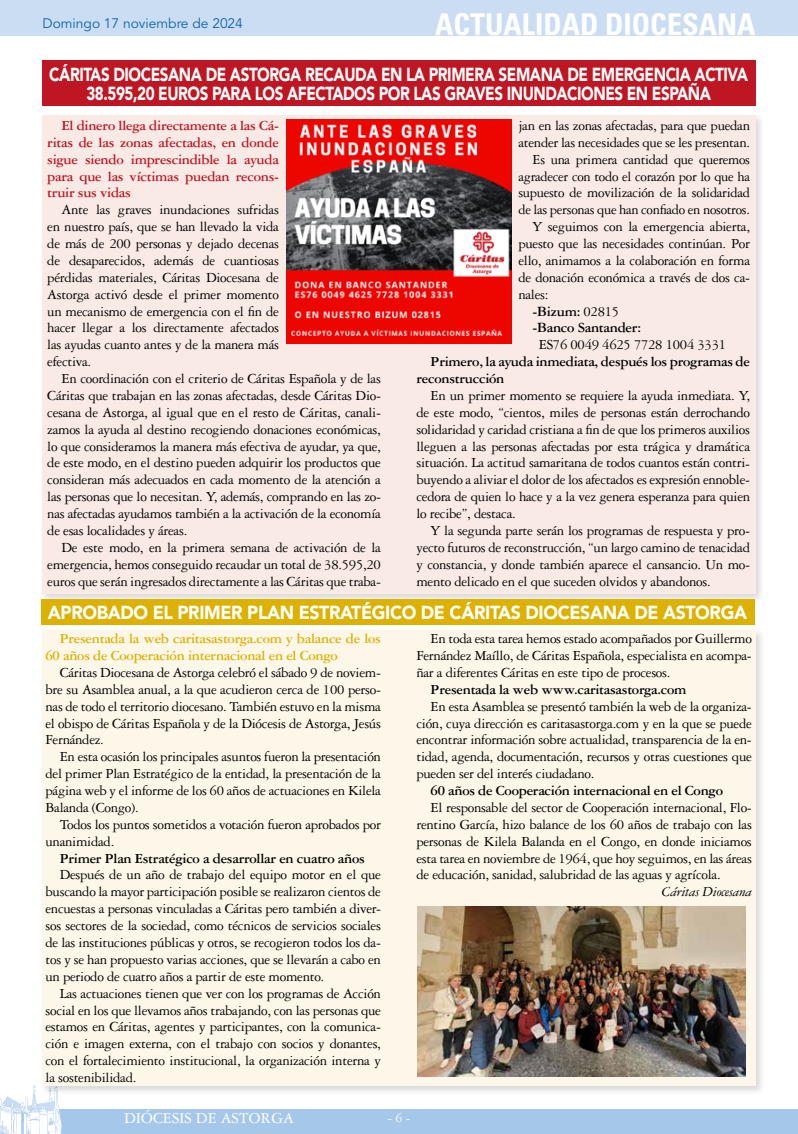
<style>
.page{position:relative;width:798px;height:1134px;background:#fff}
.page>*{position:absolute;margin:0;border:0;box-sizing:border-box;transform-origin:0 0}
.t1{font:700 condensed 30px "Univers LT Std";color:#fff}
.t2{font:900 18.75px/18.8px "Avenir LT Std";letter-spacing:-.03em;color:#fff;text-align:center;scale:.81 1}
.t3{font:900 18.75px "Avenir LT Std";letter-spacing:-.03em;color:#fff;scale:.94 1}
.t4{font:16.25px "Garamond 3 LT Std";color:#fff}
.t5{font:14.75px/16.9px "Garamond 3 LT Std";letter-spacing:-.02em;color:#000;text-align:justify}
.t6{font:700 14.75px/16.9px "Garamond 3 LT Std";letter-spacing:-.02em;color:#000}
.t7{font:700 14.75px/16.9px "Garamond 3 LT Std";letter-spacing:-.02em;color:#be1622;text-align:justify}
.t8{font:700 14.75px/16.9px "Garamond 3 LT Std";letter-spacing:-.02em;color:#dcb100}
.t9{font:italic 14.75px "Garamond 3 LT Std";letter-spacing:-.02em;color:#000}
.t10{font:13.75px "Avenir LT Std";color:#0c64af}
.t11{font:13.75px "Garamond 3 LT Std";color:#fff}
.s1{font-weight:400}
</style>
<div class="page">
<div style="left:0;top:1109px;width:797px;height:25px;background:#a5c7ea"></div>
<svg style="left:797px;top:1109px;width:1px;height:25px"></svg>
<svg style="left:0;top:1085px;width:62px;height:49px"></svg>
<div style="left:0;top:0;width:797px;height:35px;background:#cbddf3"></div>
<div style="left:40px;top:113px;width:725px;height:490px;background:#000;opacity:.15"></div>
<div style="left:42px;top:115px;width:713px;height:479px;background:#f9eae5"></div>
<div style="left:42px;top:60px;width:713px;height:46px;background:#be1622"></div>
<img style="left:286px;top:120px;width:225px;height:223px">
<div style="left:41px;top:600px;width:713px;height:25px;background:#dcb100"></div>
<div style="left:40px;top:628px;width:725px;height:468px;background:#000;opacity:.15"></div>
<div style="left:42px;top:630px;width:713px;height:456px;background:#fcf7e9"></div>
<img style="left:417px;top:906px;width:328px;height:171px">
<p class="t10" style="left:43px;top:16px;width:202px">Domingo 17 noviembre de 2024</p>
<h1 class="t1" style="left:435px;top:6px;width:322px">ACTUALIDAD DIOCESANA</h1>
<p class="t2" style="left:49px;top:65px;width:864px">CÁRITAS DIOCESANA DE ASTORGA RECAUDA EN LA PRIMERA SEMANA DE EMERGENCIA ACTIVA<br>38.595,20 EUROS PARA LOS AFECTADOS POR LAS GRAVES INUNDACIONES EN ESPAÑA</p>
<p class="t7" style="left:47px;top:117px;width:233px;text-indent:14px">El dinero llega directamente a las Cá&shy;ritas de las zonas afectadas, en donde sigue siendo imprescindible la ayuda para que las víctimas puedan recons&shy;truir sus vidas</p>
<p class="t5" style="left:47px;top:202px;width:233px;text-indent:14px">Ante las graves inundaciones sufridas en nuestro país, que se han llevado la vida de más de 200 personas y dejado decenas de desaparecidos, además de cuantiosas pérdidas materiales, Cáritas Diocesana de Astorga activó desde el primer momento un mecanismo de emergencia con el fin de hacer llegar a los directamente afectados las ayudas cuanto antes y de la manera más efectiva.</p>
<p class="t5" style="left:47px;top:370px;width:335px;text-indent:14px">En coordinación con el criterio de Cáritas Española y de las Cáritas que trabajan en las zonas afectadas, desde Cáritas Dio&shy;cesana de Astorga, al igual que en el resto de Cáritas, canali&shy;zamos la ayuda al destino recogiendo donaciones económicas, lo que consideramos la manera más efectiva de ayudar, ya que, de este modo, en el destino pueden adquirir los productos que consideran más adecuados en cada momento de la atención a las personas que lo necesitan. Y, además, comprando en las zo&shy;nas afectadas ayudamos también a la activación de la economía de esas localidades y áreas.</p>
<p class="t5" style="left:47px;top:539px;width:335px;text-indent:14px">De este modo, en la primera semana de activación de la emergencia, hemos conseguido recaudar un total de 38.595,20 euros que serán ingresados directamente a las Cáritas que traba-</p>
<p class="t5" style="left:518px;top:117px;width:233px">jan en las zonas afectadas, para que puedan</p>
<p class="t5" style="left:518px;top:134px;width:233px">atender las necesidades que se les presentan.</p>
<p class="t5" style="left:532px;top:151px;width:219px">Es una primera cantidad que queremos</p>
<p class="t5" style="left:518px;top:168px;width:233px">agradecer con todo el corazón por lo que ha</p>
<p class="t5" style="left:518px;top:185px;width:233px">supuesto de movilización de la solidaridad</p>
<p class="t5" style="left:518px;top:202px;width:233px">de las personas que han confiado en nosotros.</p>
<p class="t5" style="left:532px;top:218px;width:219px">Y seguimos con la emergencia abierta,</p>
<p class="t5" style="left:518px;top:235px;width:233px">puesto que las necesidades continúan. Por</p>
<p class="t5" style="left:518px;top:252px;width:233px">ello, animamos a la colaboración en forma</p>
<p class="t5" style="left:518px;top:269px;width:233px">de donación económica a través de dos ca-</p>
<p class="t5" style="left:518px;top:286px;width:32px">nales:</p>
<p class="t6" style="left:532px;top:303px;width:88px">-Bizum: <span class="s1">02815</span></p>
<p class="t6" style="left:532px;top:320px;width:110px">-Banco Santander:</p>
<p class="t5" style="left:538px;top:337px;width:189px">ES76 0049 4625 7728 1004 3331</p>
<p class="t6" style="left:416px;top:353px;width:335px;text-indent:14px">Primero, la ayuda inmediata, después los programas de reconstrucción</p>
<p class="t5" style="left:416px;top:387px;width:335px;text-indent:14px">En un primer momento se requiere la ayuda inmediata. Y, de este modo, “cientos, miles de personas están derrochando solidaridad y caridad cristiana a fin de que los primeros auxilios lleguen a las personas afectadas por esta trágica y dramática situación. La actitud samaritana de todos cuantos están contri&shy;buyendo a aliviar el dolor de los afectados es expresión ennoble&shy;cedora de quien lo hace y a la vez genera esperanza para quien lo recibe”, destaca.</p>
<p class="t5" style="left:416px;top:522px;width:335px;text-indent:14px">Y la segunda parte serán los programas de respuesta y pro&shy;yecto futuros de reconstrucción, “un largo camino de tenacidad y constancia, y donde también aparece el cansancio. Un mo&shy;mento delicado en el que suceden olvidos y abandonos.</p>
<p class="t3" style="left:48px;top:601px;width:745px">APROBADO EL PRIMER PLAN ESTRATÉGICO DE CÁRITAS DIOCESANA DE ASTORGA</p>
<p class="t8" style="left:45px;top:630px;width:337px;text-indent:14px">Presentada la web caritasastorga.com y balance de los<br>60 años de Cooperación internacional en el Congo</p>
<p class="t5" style="left:45px;top:664px;width:337px;text-indent:14px">Cáritas Diocesana de Astorga celebró el sábado 9 de noviem&shy;bre su Asamblea anual, a la que acudieron cerca de 100 perso&shy;nas de todo el territorio diocesano. También estuvo en la misma el obispo de Cáritas Española y de la Diócesis de Astorga, Jesús Fernández.</p>
<p class="t5" style="left:45px;top:748px;width:337px;text-indent:14px">En esta ocasión los principales asuntos fueron la presentación del primer Plan Estratégico de la entidad, la presentación de la página web y el informe de los 60 años de actuaciones en Kilela Balanda (Congo).</p>
<p class="t5" style="left:45px;top:816px;width:337px;text-indent:14px">Todos los puntos sometidos a votación fueron aprobados por unanimidad.</p>
<p class="t6" style="left:60px;top:850px;width:306px">Primer Plan Estratégico a desarrollar en cuatro años</p>
<p class="t5" style="left:45px;top:867px;width:337px;text-indent:14px">Después de un año de trabajo del equipo motor en el que buscando la mayor participación posible se realizaron cientos de encuestas a personas vinculadas a Cáritas pero también a diver&shy;sos sectores de la sociedad, como técnicos de servicios sociales de las instituciones públicas y otros, se recogieron todos los da&shy;tos y se han propuesto varias acciones, que se llevarán a cabo en un periodo de cuatro años a partir de este momento.</p>
<p class="t5" style="left:45px;top:985px;width:337px;text-indent:14px">Las actuaciones tienen que ver con los programas de Acción social en los que llevamos años trabajando, con las personas que estamos en Cáritas, agentes y participantes, con la comunica&shy;ción e imagen externa, con el trabajo con socios y donantes, con el fortalecimiento institucional, la organización interna y la sostenibilidad.</p>
<p class="t5" style="left:416px;top:630px;width:337px;text-indent:14px">En toda esta tarea hemos estado acompañados por Guillermo Fernández Maíllo, de Cáritas Española, especialista en acompa&shy;ñar a diferentes Cáritas en este tipo de procesos.</p>
<p class="t6" style="left:430px;top:681px;width:257px">Presentada la web www.caritasastorga.com</p>
<p class="t5" style="left:416px;top:698px;width:337px;text-indent:14px">En esta Asamblea se presentó también la web de la organiza&shy;ción, cuya dirección es caritasastorga.com y en la que se puede encontrar información sobre actualidad, transparencia de la en&shy;tidad, agenda, documentación, recursos y otras cuestiones que pueden ser del interés ciudadano.</p>
<p class="t6" style="left:430px;top:782px;width:294px">60 años de Cooperación internacional en el Congo</p>
<p class="t5" style="left:416px;top:799px;width:337px;text-indent:14px">El responsable del sector de Cooperación internacional, Flo&shy;rentino García, hizo balance de los 60 años de trabajo con las personas de Kilela Balanda en el Congo, en donde iniciamos esta tarea en noviembre de 1964, que hoy seguimos, en las áreas de educación, sanidad, salubridad de las aguas y agrícola.</p>
<p class="t9" style="left:661px;top:884px;width:91px">Cáritas Diocesana</p>
<p class="t4" style="left:124px;top:1109px;width:171px">DIÓCESIS DE ASTORGA</p>
<p class="t11" style="left:387px;top:1110px;width:24px">- 6 -</p>
</div>
